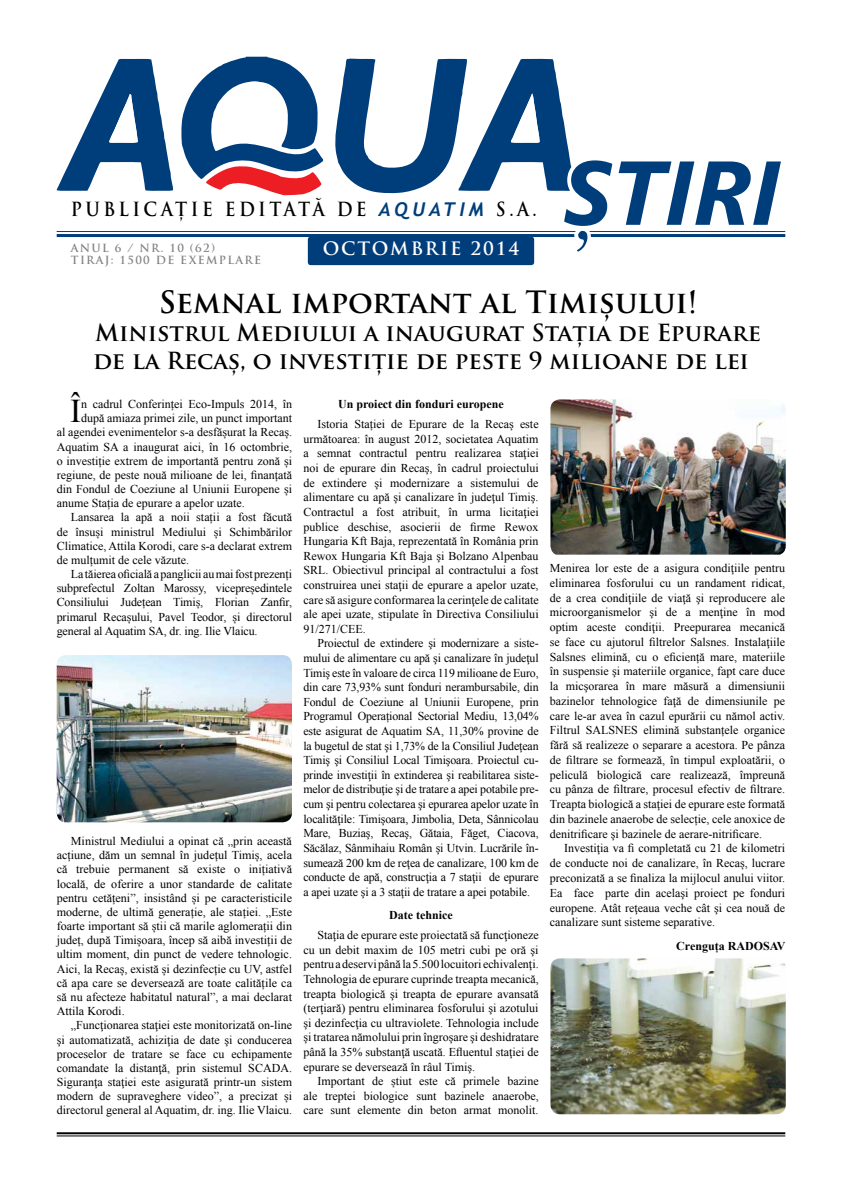
<style>
.page{position:relative;width:842px;height:1191px;background:#fff}
.page>*{position:absolute;margin:0;border:0;box-sizing:border-box;transform-origin:0 0}
.t1{font:33.1px "Times New Roman";color:#000}
.t2{font:700 30px "Trajan Pro";letter-spacing:-.07em;color:#000}
.t3{font:700 23px/27.6px "Trajan Pro";color:#000}
.t4{font:700 19px "Trajan Pro";letter-spacing:.2em;color:#000;scale:.9 1}
.t5{font:italic 700 19px "Trebuchet";letter-spacing:.2em;color:#003e7b}
.t6{font:700 18px "Trajan Pro";letter-spacing:.1em;color:#fff}
.t7{font:12px/14.6px "Times New Roman";color:#000;text-align:justify}
.t8{font:700 12px "Times New Roman";color:#000}
.t9{font:700 11px "Trajan Pro";letter-spacing:.12em;color:#808285}
.s1{font-family:"Trajan Pro";font-style:normal;color:#000}
</style>
<div class="page">
<hr style="left:57px;top:1135px;width:728px;height:1px;background:#000">
<hr style="left:57px;top:1132px;width:728px;height:2px;background:#000">
<hr style="left:57px;top:231px;width:728px;height:1px;background:#003e7b">
<div style="left:308px;top:237px;width:226px;height:28px;background:#003e7b;border-radius:3px"></div>
<svg style="left:57px;top:57px;width:271px;height:209px"></svg>
<svg style="left:334px;top:58px;width:452px;height:208px"></svg>
<img style="left:550px;top:399px;width:236px;height:155px">
<img style="left:57px;top:655px;width:235px;height:167px">
<img style="left:550px;top:958px;width:236px;height:156px">
<h3 class="t4" style="left:71px;top:197px;width:188px">publicaţie EDITAT</h3>
<h3 class="t4" style="left:313px;top:197px;width:44px">Ă DE</h3>
<h3 class="t5" style="left:379px;top:198px;width:159px">AQUATIM <span class="s1">S.A.</span></h3>
<p class="t9" style="left:71px;top:241px;width:146px">anul 6 / nr. 10 (62)</p>
<h3 class="t6" style="left:323px;top:238px;width:198px">octombrie 2014</h3>
<p class="t9" style="left:71px;top:253px;width:192px">tiraj: 1500 de exemplare</p>
<h2 class="t2" style="left:159px;top:284px;width:540px">Semnal important al Timișului!</h2>
<h3 class="t3" style="left:93px;top:319px;width:669px">Ministrul Mediului a inaugurat Stația de Epurare de la Recaș, o investiție de peste 9 milioane de lei</h3>
<p class="t8" style="left:338px;top:395px;width:167px">Un proiect din fonduri europene</p>
<p class="t7" style="left:303px;top:417px;width:237px;text-indent:14px">Istoria Stației de Epurare de la Recaș este următoarea: în august 2012, societatea Aquatim a semnat contractul pentru realizarea staţiei noi de epurare din Recaş, în cadrul proiectului de extindere şi modernizare a sistemului de alimentare cu apă şi canalizare în judeţul Timiş.<br>Contractul a fost atribuit, în urma licitaţiei publice deschise, asocierii de firme Rewox Hungaria Kft Baja, reprezentată în România prin Rewox Hungaria Kft Baja şi Bolzano Alpenbau SRL. Obiectivul principal al contractului a fost construirea unei staţii de epurare a apelor uzate, care să asigure conformarea la cerinţele de calitate ale apei uzate, stipulate în Directiva Consiliului 91/271/CEE.</p>
<p class="t7" style="left:303px;top:636px;width:237px;text-indent:14px">Proiectul de extindere şi modernizare a siste‑ mului de alimentare cu apă şi canalizare în judeţul Timiş este în valoare de circa 119 milioane de Euro, din care 73,93% sunt fonduri nerambursabile, din Fondul de Coeziune al Uniunii Europene, prin Programul Operațional Sectorial Mediu, 13,04% este asigurat de Aquatim SA, 11,30% provine de la bugetul de stat şi 1,73% de la Consiliul Judeţean Timiş şi Consiliul Local Timişoara. Proiectul cu‑ prinde investiţii în extinderea şi reabilitarea siste‑ melor de distribuţie şi de tratare a apei potabile pre‑ cum şi pentru colectarea şi epurarea apelor uzate în localităţile: Timişoara, Jimbolia, Deta, Sânnicolau Mare, Buziaş, Recaş, Gătaia, Făget, Ciacova, Săcălaz, Sânmihaiu Român şi Utvin. Lucrările în‑ sumează 200 km de reţea de canalizare, 100 km de conducte de apă, construcţia a 7 staţii de epurare a apei uzate şi a 3 staţii de tratare a apei potabile.</p>
<p class="t8" style="left:389px;top:906px;width:65px">Date tehnice</p>
<p class="t7" style="left:303px;top:927px;width:237px;text-indent:14px">Staţia de epurare este proiectată să funcţioneze cu un debit maxim de 105 metri cubi pe oră şi pentru a deservi până la 5.500 locuitori echivalenţi.<br>Tehnologia de epurare cuprinde treapta mecanică, treapta biologică şi treapta de epurare avansată (terţiară) pentru eliminarea fosforului şi azotului şi dezinfecţia cu ultraviolete. Tehnologia include şi tratarea nămolului prin îngroşare şi deshidratare până la 35% substanţă uscată. Efluentul staţiei de epurare se deversează în râul Timiş.</p>
<p class="t7" style="left:303px;top:1073px;width:237px;text-indent:14px">Important de știut este că primele bazine ale treptei biologice sunt bazinele anaerobe, care sunt elemente din beton armat monolit.</p>
<h1 class="t1" style="left:70px;top:389px;width:13px">Î</h1>
<p class="t7" style="left:81px;top:397px;width:212px">n cadrul Conferinței Eco‑Impuls 2014, în</p>
<p class="t7" style="left:81px;top:411px;width:212px">după amiaza primei zile, un punct important</p>
<p class="t7" style="left:57px;top:425px;width:237px">al agendei evenimentelor s‑a desfășurat la Recaș.</p>
<p class="t7" style="left:57px;top:439px;width:237px">Aquatim SA a inaugurat aici, în 16 octombrie,</p>
<p class="t7" style="left:57px;top:453px;width:237px">o investiție extrem de importantă pentru zonă și</p>
<p class="t7" style="left:57px;top:467px;width:237px">regiune, de peste nouă milioane de lei, finanțată</p>
<p class="t7" style="left:57px;top:481px;width:237px">din Fondul de Coeziune al Uniunii Europene și</p>
<p class="t7" style="left:57px;top:496px;width:190px">anume Stația de epurare a apelor uzate.</p>
<p class="t7" style="left:71px;top:510px;width:223px">Lansarea la apă a noii stații a fost făcută</p>
<p class="t7" style="left:57px;top:524px;width:237px">de însuși ministrul Mediului și Schimbărilor</p>
<p class="t7" style="left:57px;top:538px;width:237px">Climatice, Attila Korodi, care s‑a declarat extrem</p>
<p class="t7" style="left:57px;top:552px;width:134px">de mulțumit de cele văzute.</p>
<p class="t7" style="left:71px;top:566px;width:223px">La tăierea oficială a panglicii au mai fost prezenți</p>
<p class="t7" style="left:57px;top:581px;width:237px">subprefectul Zoltan Marossy, vicepreședintele</p>
<p class="t7" style="left:57px;top:595px;width:237px">Consiliului Județean Timiș, Florian Zanfir,</p>
<p class="t7" style="left:57px;top:609px;width:237px">primarul Recașului, Pavel Teodor, și directorul</p>
<p class="t7" style="left:57px;top:623px;width:202px">general al Aquatim SA, dr. ing. Ilie Vlaicu.</p>
<p class="t7" style="left:550px;top:560px;width:237px">Menirea lor este de a asigura condiţiile pentru eliminarea fosforului cu un randament ridicat, de a crea condiţiile de viaţă şi reproducere ale microorganismelor şi de a menţine în mod optim aceste condiţii. Preepurarea mecanică se face cu ajutorul filtrelor Salsnes. Instalaţiile Salsnes elimină, cu o eficiență mare, materiile în suspensie şi materiile organice, fapt care duce la micşorarea în mare măsură a dimensiunii bazinelor tehnologice faţă de dimensiunile pe care le‑ar avea în cazul epurării cu nămol activ.<br>Filtrul SALSNES elimină substanțele organice fără să realizeze o separare a acestora. Pe pânza de filtrare se formează, în timpul exploatării, o peliculă biologică care realizează, împreună cu pânza de filtrare, procesul efectiv de filtrare.<br>Treapta biologică a staţiei de epurare este formată din bazinele anaerobe de selecție, cele anoxice de denitrificare şi bazinele de aerare‑nitrificare.</p>
<p class="t7" style="left:550px;top:841px;width:237px;text-indent:14px">Investiţia va fi completată cu 21 de kilometri de conducte noi de canalizare, în Recaș, lucrare preconizată a se finaliza la mijlocul anului viitor.<br>Ea face parte din acelaşi proiect pe fonduri europene. Atât reţeaua veche cât şi cea nouă de canalizare sunt sisteme separative.</p>
<p class="t8" style="left:676px;top:937px;width:111px">Crenguța RADOSAV</p>
<p class="t7" style="left:57px;top:833px;width:237px;line-height:14.2px;text-indent:14px">Ministrul Mediului a opinat că „prin această acțiune, dăm un semnal în județul Timiș, acela că trebuie permanent să existe o inițiativă locală, de oferire a unor standarde de calitate pentru cetățeni”, insistând și pe caracteristicile moderne, de ultimă generație, ale stației. „Este foarte important să știi că marile aglomerații din județ, după Timișoara, încep să aibă investiții de ultim moment, din punct de vedere tehnologic.<br>Aici, la Recaș, există și dezinfecție cu UV, astfel că apa care se deversează are toate calitățile ca să nu afecteze habitatul natural”, a mai declarat Attila Korodi.</p>
<p class="t7" style="left:57px;top:1018px;width:237px;line-height:14.2px;text-indent:14px">„Funcţionarea staţiei este monitorizată on‑line şi automatizată, achiziţia de date şi conducerea proceselor de tratare se face cu echipamente comandate la distanţă, prin sistemul SCADA.<br>Siguranţa staţiei este asigurată printr‑un sistem modern de supraveghere video”, a precizat și directorul general al Aquatim, dr. ing. Ilie Vlaicu.</p>
</div>
